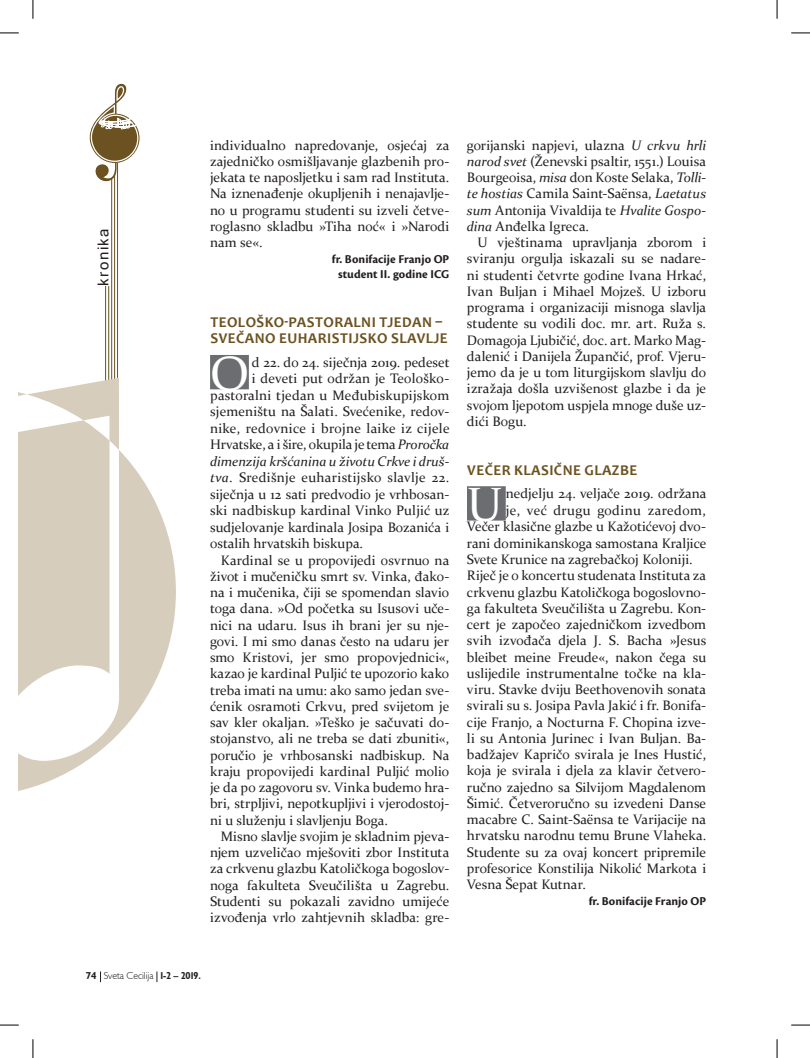
<style>
.page{position:relative;width:810px;height:1058px;background:#fff}
.page>*{position:absolute;margin:0;border:0;box-sizing:border-box;transform-origin:0 0}
.t1{font:48.25px "Constantia";color:#fff}
.t2{font:700 15px/16.2px "Candara";letter-spacing:.03em;color:#6b5220}
.t3{font:15px "Microsoft Sans Serif";letter-spacing:.1em;color:#231f20}
.t4{font:13.75px/16.2px "Constantia";color:#231f20;text-align:justify}
.t5{font:italic 13.75px "Constantia";letter-spacing:-.005em;color:#231f20}
.t6{font:13.75px "Constantia";letter-spacing:.025em;color:#231f20}
.t7{font:13.75px "Constantia";letter-spacing:.02em;color:#231f20}
.t8{font:13.75px "Constantia";letter-spacing:.03em;color:#231f20}
.t9{font:700 12.5px/15.6px "Cronos Pro";color:#231f20;text-align:center}
.t10{font:300 10px "Humanist 521 BT";color:#231f20}
.s1{font-style:italic}
.s2{font-weight:700}
.s3{font-weight:700;font-stretch:condensed}
</style>
<div class="page">
<svg style="left:89px;top:83px;width:51px;height:104px"></svg>
<hr style="left:114px;top:176px;width:1px;height:208px;background:#6b5220">
<hr style="left:117px;top:163px;width:1px;height:215px;background:#6b5220">
<hr style="left:111px;top:178px;width:1px;height:208px;background:#6b5220">
<hr style="left:109px;top:286px;width:1px;height:96px;background:#6b5220">
<hr style="left:105px;top:286px;width:1px;height:96px;background:#6b5220">
<svg style="left:19px;top:450px;width:157px;height:341px"></svg>
<svg style="left:19px;top:378px;width:100px;height:340px"></svg>
<div style="left:210px;top:355px;width:39px;height:34px;background:#6c6d70"></div>
<div style="left:467px;top:486px;width:39px;height:35px;background:#6c6d70"></div>
<svg style="left:0;top:32px;width:19px;height:2px"></svg>
<svg style="left:791px;top:32px;width:19px;height:2px"></svg>
<svg style="left:0;top:1024px;width:19px;height:2px"></svg>
<svg style="left:791px;top:1024px;width:19px;height:2px"></svg>
<svg style="left:32px;top:0;width:2px;height:19px"></svg>
<svg style="left:32px;top:1039px;width:2px;height:19px"></svg>
<svg style="left:776px;top:0;width:2px;height:19px"></svg>
<svg style="left:776px;top:1039px;width:2px;height:19px"></svg>
<p class="t3" style="left:95px;top:286px;width:59px;rotate:-90deg">kronika</p>
<p class="t4" style="left:210px;top:138px;width:241px">individualno napredovanje, osjećaj za zajedničko osmišljavanje glazbenih pro&shy;jekata te naposljetku i sam rad Instituta.<br>Na iznenađenje okupljenih i nenajavlje&shy;no u programu studenti su izveli četve&shy;roglasno skladbu »Tiha noć« i »Narodi nam se«.</p>
<p class="t9" style="left:332px;top:252px;width:119px">fr. Bonifacije Franjo OP student II. godine ICG</p>
<p class="t2" style="left:210px;top:316px;width:239px">TEOLOŠKO‐PASTORALNI TJEDAN<br>SVEČANO EUHARISTIJSKO SLAVLJE</p>
<h1 class="t1" style="left:210px;top:353px;width:40px">O</h1>
<p class="t4" style="left:252px;top:355px;width:199px">d 22. do 24. siječnja 2019. pedeset</p>
<p class="t4" style="left:252px;top:372px;width:199px">i deveti put održan je Teološko-</p>
<p class="t4" style="left:210px;top:388px;width:241px">pastoralni tjedan u Međubiskupijskom</p>
<p class="t4" style="left:210px;top:405px;width:241px">sjemeništu na Šalati. Svećenike, redov-</p>
<p class="t7" style="left:210px;top:423px;width:241px">nike, redovnice i brojne laike iz cijele</p>
<p class="t4" style="left:210px;top:438px;width:241px">Hrvatske, a i šire, okupila je tema <span class="s1">Proročka</span></p>
<p class="t5" style="left:210px;top:456px;width:241px">dimenzija kršćanina u životu Crkve i druš-</p>
<p class="t6" style="left:210px;top:472px;width:241px"><span class="s1">tva</span>. Središnje euharistijsko slavlje 22.</p>
<p class="t4" style="left:210px;top:487px;width:241px">siječnja u 12 sati predvodio je vrhbosan-</p>
<p class="t4" style="left:210px;top:504px;width:241px">ski nadbiskup kardinal Vinko Puljić uz</p>
<p class="t4" style="left:210px;top:520px;width:241px">sudjelovanje kardinala Josipa Bozanića i</p>
<p class="t4" style="left:210px;top:537px;width:155px">ostalih hrvatskih biskupa.</p>
<p class="t4" style="left:221px;top:553px;width:230px">Kardinal se u propovijedi osvrnuo na</p>
<p class="t4" style="left:210px;top:569px;width:241px">život i mučeničku smrt sv. Vinka, đako-</p>
<p class="t4" style="left:210px;top:586px;width:241px">na i mučenika, čiji se spomendan slavio</p>
<p class="t4" style="left:210px;top:602px;width:241px">toga dana. »Od početka su Isusovi uče-</p>
<p class="t4" style="left:210px;top:618px;width:241px">nici na udaru. Isus ih brani jer su nje-</p>
<p class="t4" style="left:210px;top:634px;width:241px">govi. I mi smo danas često na udaru jer</p>
<p class="t4" style="left:210px;top:651px;width:241px">smo Kristovi, jer smo propovjednici«,</p>
<p class="t4" style="left:210px;top:667px;width:241px">kazao je kardinal Puljić te upozorio kako</p>
<p class="t4" style="left:210px;top:683px;width:241px">treba imati na umu: ako samo jedan sve-</p>
<p class="t4" style="left:210px;top:699px;width:241px">ćenik osramoti Crkvu, pred svijetom je</p>
<p class="t4" style="left:210px;top:716px;width:241px">sav kler okaljan. »Teško je sačuvati do-</p>
<p class="t4" style="left:210px;top:732px;width:241px">stojanstvo, ali ne treba se dati zbuniti«,</p>
<p class="t4" style="left:210px;top:748px;width:241px">poručio je vrhbosanski nadbiskup. Na</p>
<p class="t4" style="left:210px;top:764px;width:241px">kraju propovijedi kardinal Puljić molio</p>
<p class="t4" style="left:210px;top:781px;width:241px">je da po zagovoru sv. Vinka budemo hra-</p>
<p class="t4" style="left:210px;top:797px;width:241px">bri, strpljivi, nepotkupljivi i vjerodostoj-</p>
<p class="t4" style="left:210px;top:813px;width:179px">ni u služenju i slavljenju Boga.</p>
<p class="t4" style="left:221px;top:829px;width:230px">Misno slavlje svojim je skladnim pjeva-</p>
<p class="t4" style="left:210px;top:846px;width:241px">njem uzveličao mješoviti zbor Instituta</p>
<p class="t4" style="left:210px;top:862px;width:241px">za crkvenu glazbu Katoličkoga bogoslov-</p>
<p class="t4" style="left:210px;top:878px;width:241px">noga fakulteta Sveučilišta u Zagrebu.</p>
<p class="t4" style="left:210px;top:894px;width:241px">Studenti su pokazali zavidno umijeće</p>
<p class="t4" style="left:210px;top:911px;width:241px">izvođenja vrlo zahtjevnih skladba: gre-</p>
<p class="t4" style="left:467px;top:138px;width:241px">gorijanski napjevi, ulazna <span class="s1">U crkvu hrli narod svet</span> (Ženevski psaltir, 1551.) Louisa Bourgeoisa, <span class="s1">misa</span> don Koste Selaka, <span class="s1">Tolli&shy;te hostias</span> Camila Saint-Saënsa, <span class="s1">Laetatus sum</span> Antonija Vivaldija te <span class="s1">Hvalite Gospo&shy;dina</span> Anđelka Igreca.</p>
<p class="t4" style="left:467px;top:235px;width:241px;text-indent:11px">U vještinama upravljanja zborom i sviranju orgulja iskazali su se nadare&shy;ni studenti četvrte godine Ivana Hrkać, Ivan Buljan i Mihael Mojzeš. U izboru programa i organizaciji misnoga slavlja studente su vodili doc. mr. art. Ruža s.<br>Domagoja Ljubičić, doc. art. Marko Mag&shy;dalenić i Danijela Župančić, prof. Vjeru&shy;jemo da je u tom liturgijskom slavlju do izražaja došla uzvišenost glazbe i da je svojom ljepotom uspjela mnoge duše uz&shy;dići Bogu.</p>
<p class="t2" style="left:467px;top:463px;width:172px">VEČER KLASIČNE GLAZBE</p>
<h1 class="t1" style="left:467px;top:485px;width:37px">U</h1>
<p class="t4" style="left:506px;top:487px;width:202px">nedjelju 24. veljače 2019. održana</p>
<p class="t8" style="left:506px;top:504px;width:202px">je, već drugu godinu zaredom,</p>
<p class="t4" style="left:467px;top:520px;width:241px">Večer klasične glazbe u Kažotićevoj dvo-</p>
<p class="t4" style="left:467px;top:536px;width:241px">rani dominikanskoga samostana Kraljice</p>
<p class="t4" style="left:467px;top:553px;width:227px">Svete Krunice na zagrebačkoj Koloniji.</p>
<p class="t4" style="left:467px;top:569px;width:241px">Riječ je o koncertu studenata Instituta za</p>
<p class="t4" style="left:467px;top:585px;width:241px">crkvenu glazbu Katoličkoga bogoslovno-</p>
<p class="t4" style="left:467px;top:601px;width:241px">ga fakulteta Sveučilišta u Zagrebu. Kon-</p>
<p class="t4" style="left:467px;top:618px;width:241px">cert je započeo zajedničkom izvedbom</p>
<p class="t4" style="left:467px;top:634px;width:241px">svih izvođača djela J. S. Bacha »Jesus</p>
<p class="t4" style="left:467px;top:650px;width:241px">bleibet meine Freude«, nakon čega su</p>
<p class="t4" style="left:467px;top:666px;width:241px">uslijedile instrumentalne točke na kla-</p>
<p class="t4" style="left:467px;top:683px;width:241px">viru. Stavke dviju Beethovenovih sonata</p>
<p class="t4" style="left:467px;top:699px;width:241px">svirali su s. Josipa Pavla Jakić i fr. Bonifa-</p>
<p class="t4" style="left:467px;top:715px;width:241px">cije Franjo, a Nocturna F. Chopina izve-</p>
<p class="t4" style="left:467px;top:731px;width:241px">li su Antonia Jurinec i Ivan Buljan. Ba-</p>
<p class="t4" style="left:467px;top:748px;width:241px">badžajev Kapričo svirala je Ines Hustić,</p>
<p class="t4" style="left:467px;top:764px;width:241px">koja je svirala i djela za klavir četvero-</p>
<p class="t4" style="left:467px;top:780px;width:241px">ručno zajedno sa Silvijom Magdalenom</p>
<p class="t4" style="left:467px;top:796px;width:241px">Šimić. Četveroručno su izvedeni Danse</p>
<p class="t4" style="left:467px;top:813px;width:241px">macabre C. Saint-Saënsa te Varijacije na</p>
<p class="t4" style="left:467px;top:829px;width:241px">hrvatsku narodnu temu Brune Vlaheka.</p>
<p class="t4" style="left:467px;top:845px;width:241px">Studente su za ovaj koncert pripremile</p>
<p class="t4" style="left:467px;top:861px;width:241px">profesorice Konstilija Nikolić Markota i</p>
<p class="t4" style="left:467px;top:878px;width:120px">Vesna Šepat Kutnar.</p>
<p class="t9" style="left:589px;top:894px;width:119px">fr. Bonifacije Franjo OP</p>
<p class="t10" style="left:86px;top:970px;width:117px"><span class="s2">74</span> Sveta Cecilija <span class="s3">1-2 – 2019.</span></p>
</div>
